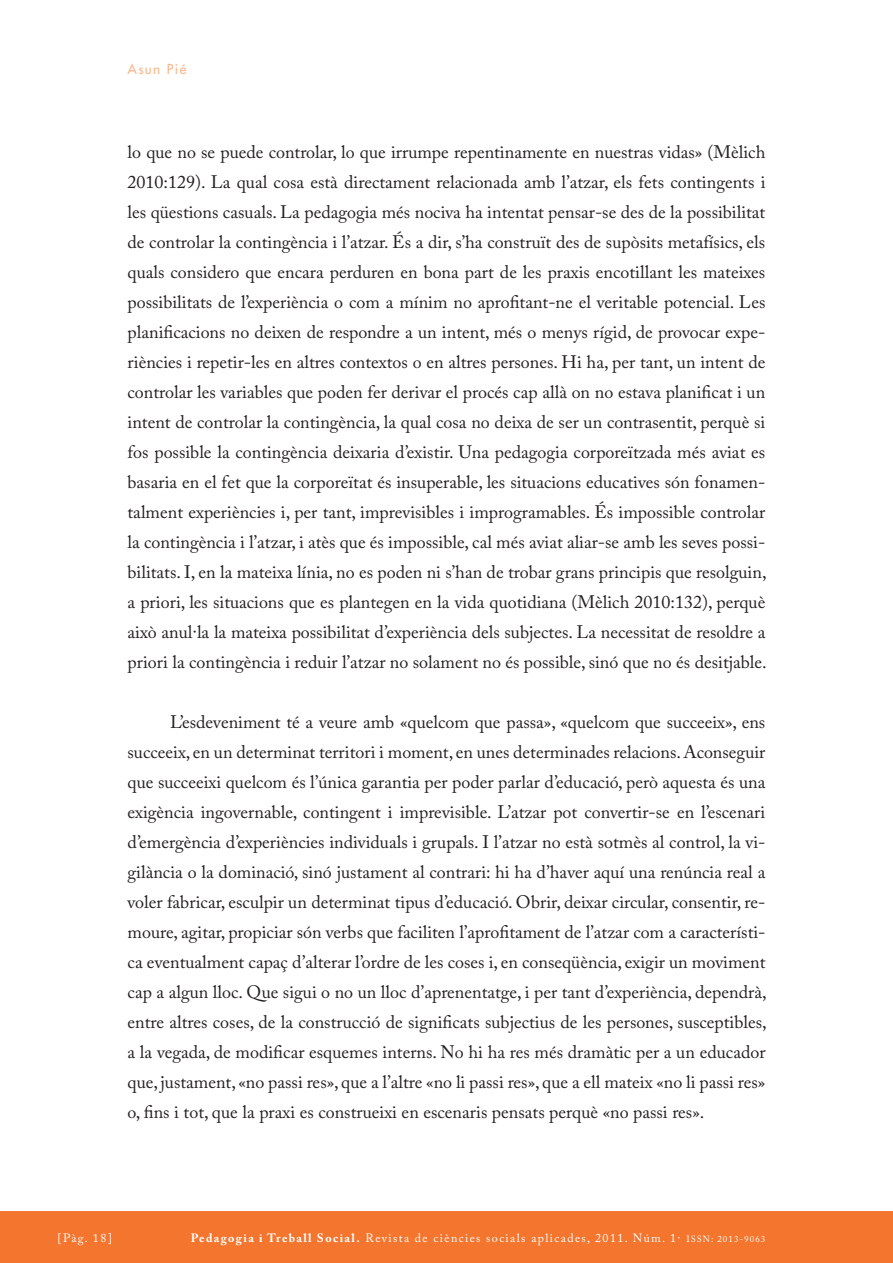
<style>
.page{position:relative;width:893px;height:1263px;background:#fff}
.page>*{position:absolute;margin:0;border:0;box-sizing:border-box;transform-origin:0 0}
.t1{font:18px/30px "Adobe Caslon Pro";color:#231f20;text-align:justify}
.t2{font:13.5px "Futura";letter-spacing:.1em;color:#fab689}
.t3{font:12px "Adobe Caslon Pro";letter-spacing:.115em;color:#fff}
.s1{font-weight:700}
.s2{font-size:9px}
</style>
<div class="page">
<div style="left:0;top:1212px;width:893px;height:51px;background:#f3752e"></div>
<p class="t2" style="left:128px;top:61px;width:60px">Asun Pié</p>
<p class="t1" style="left:128px;top:136px;width:641px">lo que no se puede controlar, lo que irrumpe repentinamente en nuestras vidas» (Mèlich 2010:129). La qual cosa està directament relacionada amb l’atzar, els fets contingents i les qüestions casuals. La pedagogia més nociva ha intentat pensar-se des de la possibilitat de controlar la contingència i l’atzar. És a dir, s’ha construït des de supòsits metafísics, els quals considero que encara perduren en bona part de les praxis encotillant les mateixes possibilitats de l’experiència o com a mínim no aprofitant-ne el veritable potencial. Les planificacions no deixen de respondre a un intent, més o menys rígid, de provocar expe&shy;riències i repetir-les en altres contextos o en altres persones. Hi ha, per tant, un intent de controlar les variables que poden fer derivar el procés cap allà on no estava planificat i un intent de controlar la contingència, la qual cosa no deixa de ser un contrasentit, perquè si fos possible la contingència deixaria d’existir. Una pedagogia corporeïtzada més aviat es basaria en el fet que la corporeïtat és insuperable, les situacions educatives són fonamen&shy;talment experiències i, per tant, imprevisibles i improgramables. És impossible controlar la contingència i l’atzar, i atès que és impossible, cal més aviat aliar-se amb les seves possi&shy;bilitats. I, en la mateixa línia, no es poden ni s’han de trobar grans principis que resolguin, a priori, les situacions que es plantegen en la vida quotidiana (Mèlich 2010:132), perquè això anul·la la mateixa possibilitat d’experiència dels subjectes. La necessitat de resoldre a priori la contingència i reduir l’atzar no solament no és possible, sinó que no és desitjable.</p>
<p class="t1" style="left:128px;top:706px;width:641px;text-indent:43px">L’esdeveniment té a veure amb «quelcom que passa», «quelcom que succeeix», ens succeeix, en un determinat territori i moment, en unes determinades relacions. Aconseguir que succeeixi quelcom és l’única garantia per poder parlar d’educació, però aquesta és una exigència ingovernable, contingent i imprevisible. L’atzar pot convertir-se en l’escenari d’emergència d’experiències individuals i grupals. I l’atzar no està sotmès al control, la vi&shy;gilància o la dominació, sinó justament al contrari: hi ha d’haver aquí una renúncia real a voler fabricar, esculpir un determinat tipus d’educació. Obrir, deixar circular, consentir, re&shy;moure, agitar, propiciar són verbs que faciliten l’aprofitament de l’atzar com a característi&shy;ca eventualment capaç d’alterar l’ordre de les coses i, en conseqüència, exigir un moviment cap a algun lloc. Que sigui o no un lloc d’aprenentatge, i per tant d’experiència, dependrà, entre altres coses, de la construcció de significats subjectius de les persones, susceptibles, a la vegada, de modificar esquemes interns. No hi ha res més dramàtic per a un educador que, justament, «no passi res», que a l’altre «no li passi res», que a ell mateix «no li passi res» o, fins i tot, que la praxi es construeixi en escenaris pensats perquè «no passi res».</p>
<p class="t3" style="left:57px;top:1231px;width:56px">[Pàg. 18]</p>
<p class="t3" style="left:191px;top:1231px;width:576px"><span class="s1">Pedagogia i Treball Social.</span> Revista de ciències socials aplicades, 2011. Núm. 1· <span class="s2">ISSN: 2013-9063</span></p>
</div>
